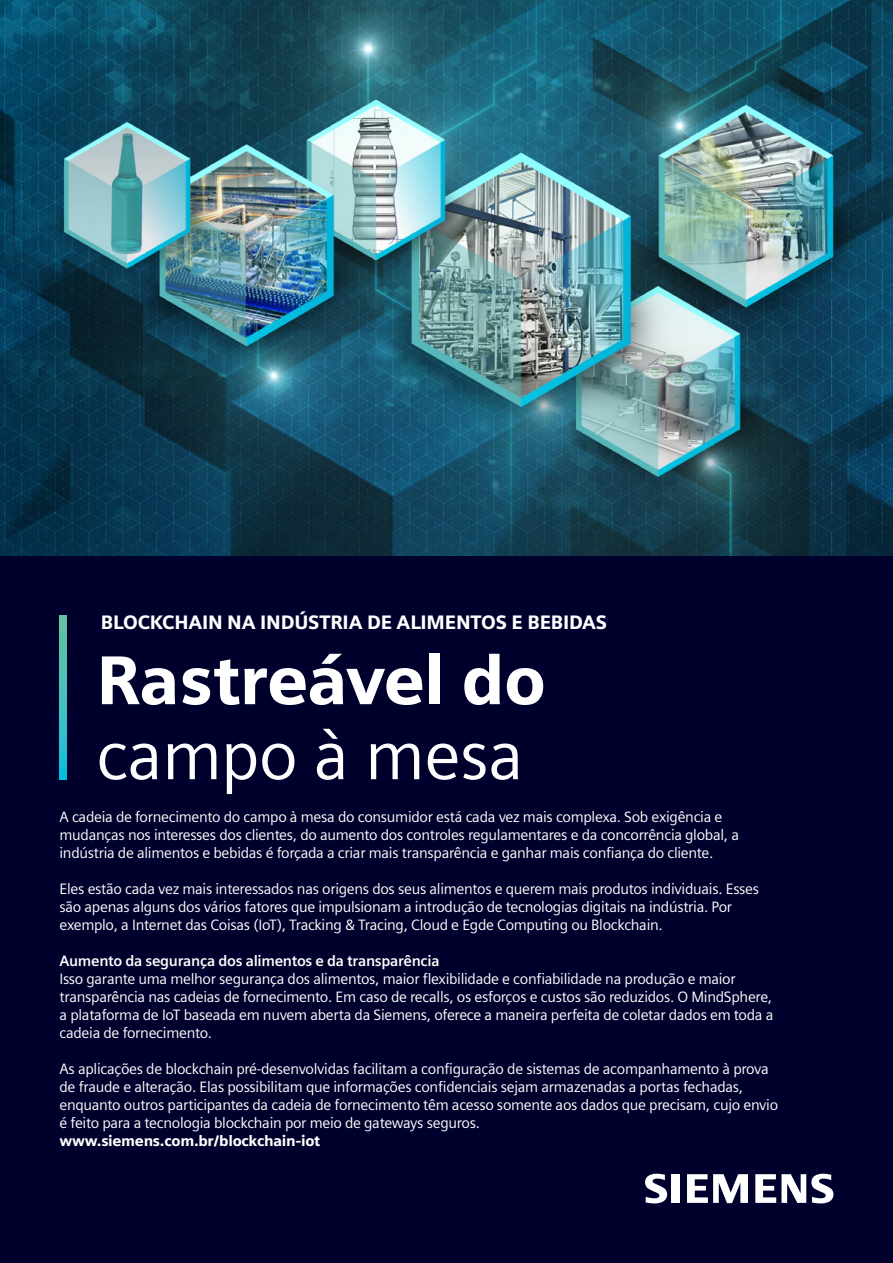
<style>
.page{position:relative;width:893px;height:1263px;background:#fff}
.page>*{position:absolute;margin:0;border:0;box-sizing:border-box;transform-origin:0 0}
.t1{font:900 69px "Siemens Sans";letter-spacing:-.01em;color:#fff}
.t2{font:69px "Siemens Sans";letter-spacing:-.01em;color:#fff}
.t3{font:900 19.5px "Siemens Sans";letter-spacing:-.01em;color:#fff}
.t4{font:15px/18px "Siemens Sans";letter-spacing:-.02em;color:#fff}
.t5{font:700 15px "Siemens Sans";letter-spacing:-.02em;color:#fff}
.t6{font:900 15px "Siemens Sans";letter-spacing:-.02em;color:#fff}
</style>
<div class="page">
<img style="left:0;top:0;width:893px;height:556px">
<div style="left:0;top:556px;width:893px;height:707px;background:#00002c"></div>
<svg style="left:60px;top:616px;width:6px;height:163px"></svg>
<svg style="left:645px;top:1174px;width:35px;height:29px"></svg>
<svg style="left:687px;top:1174px;width:61px;height:29px"></svg>
<svg style="left:755px;top:1174px;width:78px;height:29px"></svg>
<h2 class="t3" style="left:101px;top:611px;width:508px">BLOCKCHAIN NA INDÚSTRIA DE ALIMENTOS E BEBIDAS</h2>
<h1 class="t1" style="left:96px;top:639px;width:451px">Rastreável do</h1>
<h1 class="t2" style="left:96px;top:717px;width:429px">campo à mesa</h1>
<p class="t4" style="left:60px;top:808px;width:681px">A cadeia de fornecimento do campo à mesa do consumidor está cada vez mais complexa. Sob exigência e mudanças nos interesses dos clientes, do aumento dos controles regulamentares e da concorrência global, a indústria de alimentos e bebidas é forçada a criar mais transparência e ganhar mais confiança do cliente.</p>
<p class="t4" style="left:60px;top:880px;width:701px">Eles estão cada vez mais interessados nas origens dos seus alimentos e querem mais produtos individuais. Esses são apenas alguns dos vários fatores que impulsionam a introdução de tecnologias digitais na indústria. Por exemplo, a Internet das Coisas (IoT), Tracking &amp; Tracing, Cloud e Egde Computing ou Blockchain.</p>
<p class="t5" style="left:60px;top:952px;width:382px">Aumento da segurança dos alimentos e da transparência</p>
<p class="t4" style="left:60px;top:970px;width:715px">Isso garante uma melhor segurança dos alimentos, maior flexibilidade e confiabilidade na produção e maior transparência nas cadeias de fornecimento. Em caso de recalls, os esforços e custos são reduzidos. O MindSphere, a plataforma de IoT baseada em nuvem aberta da Siemens, oferece a maneira perfeita de coletar dados em toda a cadeia de fornecimento.</p>
<p class="t4" style="left:60px;top:1060px;width:720px">As aplicações de blockchain pré-desenvolvidas facilitam a configuração de sistemas de acompanhamento à prova de fraude e alteração. Elas possibilitam que informações confidenciais sejam armazenadas a portas fechadas, enquanto outros participantes da cadeia de fornecimento têm acesso somente aos dados que precisam, cujo envio é feito para a tecnologia blockchain por meio de gateways seguros.</p>
<p class="t6" style="left:60px;top:1132px;width:262px">www.siemens.com.br/blockchain-iot</p>
</div>
